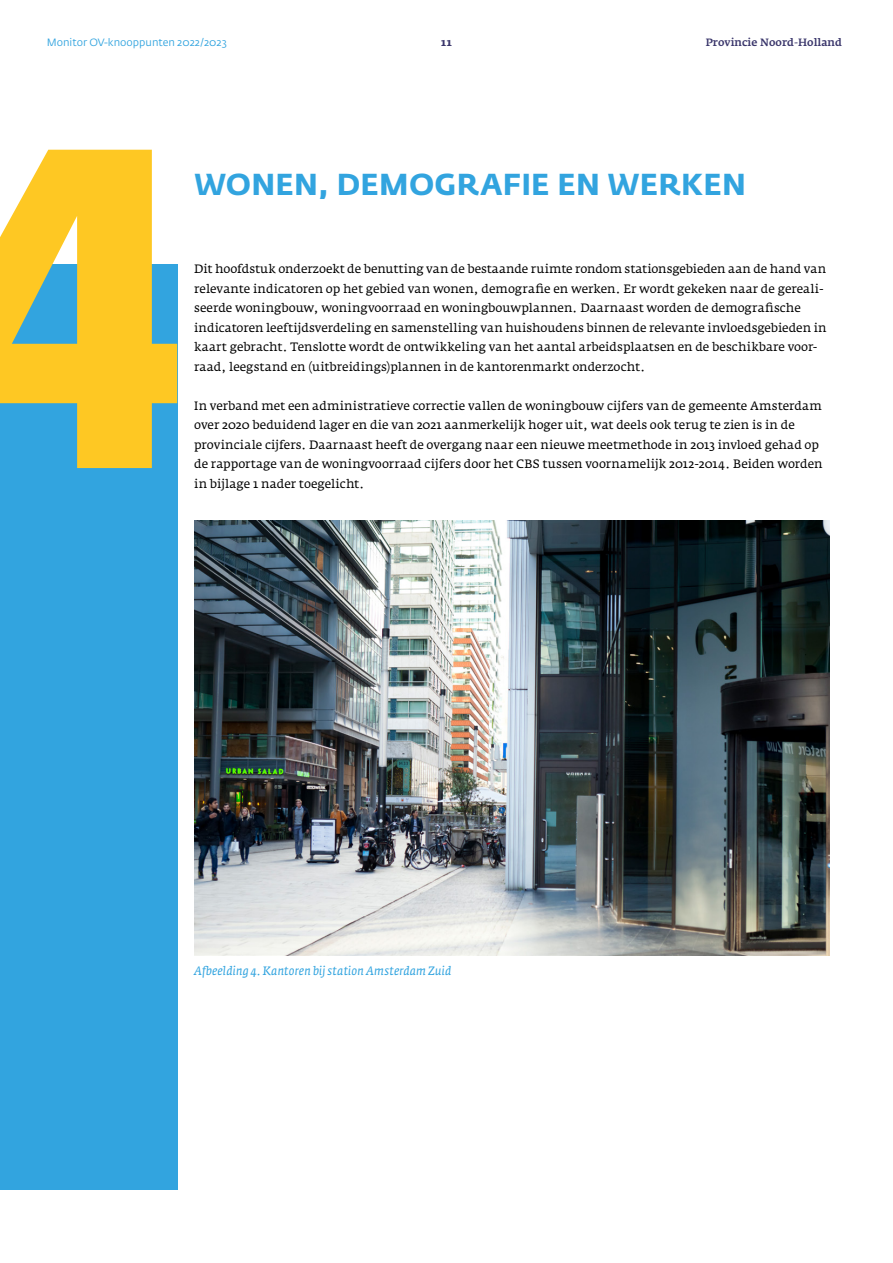
<style>
.page{position:relative;width:893px;height:1263px;background:#fff}
.page>*{position:absolute;margin:0;border:0;box-sizing:border-box;transform-origin:0 0}
.t1{font:700 30px "Fedra Sans Std";letter-spacing:.01em;color:#32a4df}
.t2{font:12px/19.5px "Fedra Serif A Std";color:#000}
.t3{font:italic 12px "Fedra Serif A Std";letter-spacing:.015em;color:#32a4df}
.t4{font:10.5px "Fedra Sans Std";color:#32a4df}
.t5{font:500 10.5px "Fedra Serif A Std";color:#3a366b}
.t6{font:700 10.5px "Fedra Serif A Std";color:#3a366b}
</style>
<div class="page">
<div style="left:0;top:265px;width:177px;height:925px;background:#32a4df"></div>
<svg style="left:0;top:150px;width:177px;height:318px;fill:#fec823"></svg>
<img style="left:194px;top:520px;width:635px;height:436px">
<p class="t4" style="left:47px;top:36px;width:182px">Monitor OV-knooppunten 2022/2023</p>
<p class="t6" style="left:441px;top:36px;width:12px">11</p>
<p class="t5" style="left:706px;top:36px;width:138px">Provincie Noord-Holland</p>
<h1 class="t1" style="left:194px;top:165px;width:553px">WONEN, DEMOGRAFIE EN WERKEN</h1>
<p class="t2" style="left:194px;top:259px;width:634px">Dit hoofdstuk onderzoekt de benutting van de bestaande ruimte rondom stationsgebieden aan de hand van relevante indicatoren op het gebied van wonen, demografie en werken. Er wordt gekeken naar de gereali&shy;seerde woningbouw, woningvoorraad en woningbouwplannen. Daarnaast worden de demografische indicatoren leeftijdsverdeling en samenstelling van huishoudens binnen de relevante invloedsgebieden in kaart gebracht. Tenslotte wordt de ontwikkeling van het aantal arbeidsplaatsen en de beschikbare voor&shy;raad, leegstand en (uitbreidings)plannen in de kantorenmarkt onderzocht.</p>
<p class="t2" style="left:194px;top:396px;width:630px">In verband met een administratieve correctie vallen de woningbouw cijfers van de gemeente Amsterdam over 2020 beduidend lager en die van 2021 aanmerkelijk hoger uit, wat deels ook terug te zien is in de provinciale cijfers. Daarnaast heeft de overgang naar een nieuwe meetmethode in 2013 invloed gehad op de rapportage van de woningvoorraad cijfers door het CBS tussen voornamelijk 2012-2014. Beiden worden in bijlage 1 nader toegelicht.</p>
<p class="t3" style="left:194px;top:964px;width:259px">Afbeelding 4. Kantoren bij station Amsterdam Zuid</p>
</div>
